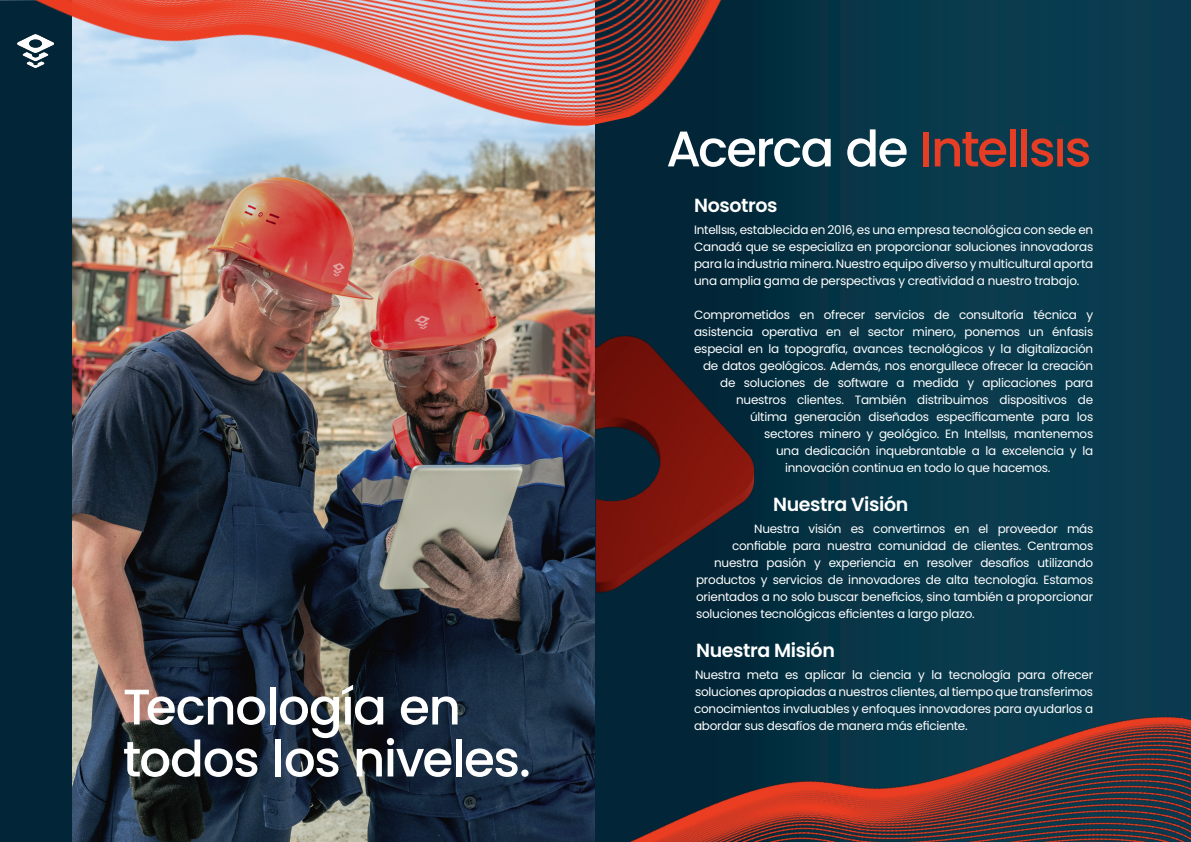
<style>
.page{position:relative;width:1191px;height:842px;background:#fff}
.page>*{position:absolute;margin:0;border:0;box-sizing:border-box;transform-origin:0 0}
.Title_1{font:500 50px/52px "Poppins";letter-spacing:-.025em;color:#fff}
.Title_1-2{font:500 50px "Poppins";letter-spacing:-.04em;color:#e63d25}
.H1_Large{font:500 44px "Poppins";letter-spacing:-.01em;color:#fff}
.Content_1{font:600 19px "Poppins";letter-spacing:-.02em;color:#fff}
.Content_1-2{font:12px/17px "Poppins";letter-spacing:-.02em;color:#fff;text-align:justify}
.s1{color:#fff}
.s2{font-weight:500;font-size:9px}
.s3{font-weight:500;font-size:10px}
</style>
<div class="page">
<div style="left:591px;top:0;width:600px;height:842px;background:linear-gradient(to right,#002536,#0c4155)"></div>
<div style="left:0;top:0;width:73px;height:842px;background:#022638"></div>
<img style="left:72px;top:155px;width:522px;height:687px">
<img style="left:595px;top:329px;width:249px;height:232px">
<img style="left:0;top:0;width:988px;height:155px">
<img style="left:476px;top:561px;width:715px;height:281px">
<div style="left:1054px;top:124px;width:12px;height:11px;background:#0b3b4f;border-radius:50%"></div>
<p class="Title_1" style="left:123px;top:681px;width:410px">Tecnología en todos los niveles.</p>
<p class="H1_Large" style="left:109px;top:699px;width:439px">We offer technology</p>
<p class="H1_Large" style="left:109px;top:747px;width:255px">at all levels.</p>
<p class="Title_1-2" style="left:666px;top:120px;width:427px"><span class="s1">Acerca de</span> Intellsis</p>
<p class="Content_1" style="left:694px;top:194px;width:85px">Nosotros</p>
<p class="Content_1-2" style="left:694px;top:221px;width:401px">Intells<span class="s2">l</span>s, establecida en 2016, es una empresa tecnológica con sede en Canadá que se especializa en proporcionar soluciones innovadoras para la industria minera. Nuestro equipo diverso y multicultural aporta una amplia gama de perspectivas y creatividad a nuestro trabajo.</p>
<p class="Content_1-2" style="left:694px;top:306px;width:401px">Comprometidos en ofrecer servicios de consultoría técnica y</p>
<p class="Content_1-2" style="left:694px;top:323px;width:401px">asistencia operativa en el sector minero, ponemos un énfasis</p>
<p class="Content_1-2" style="left:694px;top:340px;width:401px">especial en la topografía, avances tecnológicos y la digitalización</p>
<p class="Content_1-2" style="left:703px;top:357px;width:392px">de datos geológicos. Además, nos enorgullece ofrecer la creación</p>
<p class="Content_1-2" style="left:720px;top:374px;width:375px">de soluciones de software a medida y aplicaciones para</p>
<p class="Content_1-2" style="left:736px;top:391px;width:359px">nuestros clientes. También distribuimos dispositivos de</p>
<p class="Content_1-2" style="left:750px;top:408px;width:345px">última generación diseñados específicamente para los</p>
<p class="Content_1-2" style="left:764px;top:425px;width:331px">sectores minero y geológico. En Intells<span class="s3">l</span>s, mantenemos</p>
<p class="Content_1-2" style="left:776px;top:442px;width:318px">una dedicación inquebrantable a la excelencia y la</p>
<p class="Content_1-2" style="left:785px;top:459px;width:267px">innovación continua en todo lo que hacemos.</p>
<p class="Content_1" style="left:773px;top:493px;width:137px">Nuestra Visión</p>
<p class="Content_1-2" style="left:754px;top:520px;width:341px">Nuestra visión es convertirnos en el proveedor más</p>
<p class="Content_1-2" style="left:732px;top:537px;width:363px">confiable para nuestra comunidad de clientes. Centramos</p>
<p class="Content_1-2" style="left:714px;top:554px;width:380px">nuestra pasión y experiencia en resolver desafíos utilizando</p>
<p class="Content_1-2" style="left:696px;top:571px;width:399px">productos y servicios de innovadores de alta tecnología. Estamos</p>
<p class="Content_1-2" style="left:696px;top:588px;width:399px">orientados a no solo buscar beneficios, sino también a proporcionar</p>
<p class="Content_1-2" style="left:696px;top:605px;width:280px">soluciones tecnológicas eficientes a largo plazo.</p>
<p class="Content_1" style="left:696px;top:639px;width:140px">Nuestra Misión</p>
<p class="Content_1-2" style="left:694px;top:666px;width:401px">Nuestra meta es aplicar la ciencia y la tecnología para ofrecer soluciones apropiadas a nuestros clientes, al tiempo que transferimos conocimientos invaluables y enfoques innovadores para ayudarlos a abordar sus desafíos de manera más eficiente.</p>
</div>
